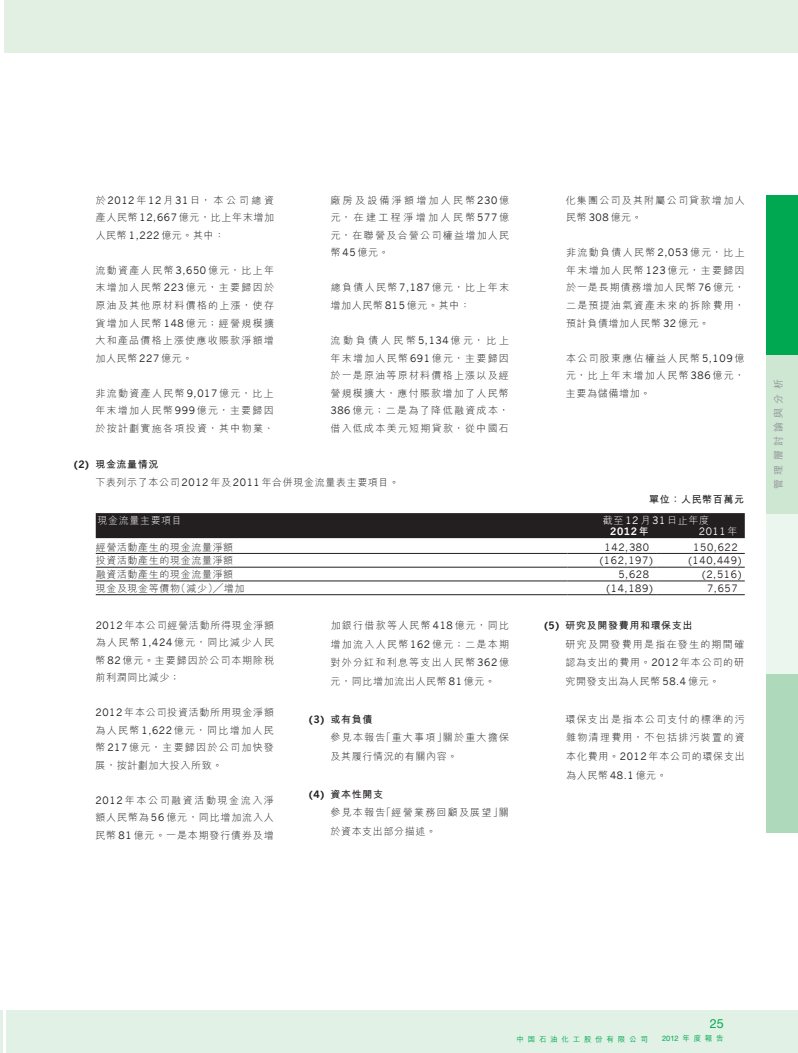
<style>
.page{position:relative;width:798px;height:1053px;background:#fff}
.page>*{position:absolute;margin:0;border:0;box-sizing:border-box;transform-origin:0 0}
.t1{font:12.5px "Helvetica Neue LT Std";color:#00a851}
.t2{font:300 10px/17.5px "M Hei HK";letter-spacing:.12em;color:#231f20;text-align:justify}
.t3{font:300 10px/17.5px "M Hei HK";letter-spacing:.06em;color:#231f20}
.t4{font:300 10px/18.8px "M Hei HK";letter-spacing:.075em;color:#231f20}
.t5{font:10px "News Gothic";letter-spacing:.06em;color:#231f20}
.t6{font:300 10px "M Hei HK";letter-spacing:.06em;color:#fff}
.t7{font:700 10px "M Hei HK";letter-spacing:.06em;color:#231f20}
.t8{font:500 10px "M Hei HK";letter-spacing:.415em;color:#939598}
.t9{font:700 10px "News Gothic";color:#fff}
.t10{font:10px "News Gothic";color:#fff}
.t11{font:500 7.5px "M Hei HK";letter-spacing:.5em;color:#00a851}
.t12{font:7.5px "Helvetica Neue LT Std";color:#00a851}
.s1{font-family:"News Gothic";font-weight:400}
.s2{font-family:"News Gothic";font-weight:700}
.s3{font-weight:700}
.s4{font-family:"M Hei HK"}
.s5{font-family:"M Hei HK";font-weight:300}
.s6{font-family:"M Hei HKS"}
.s7{font-family:"M Hei HK";font-weight:500}
</style>
<div class="page">
<div style="left:6px;top:1010px;width:791px;height:42px;background:#e1f1e5"></div>
<div style="left:765px;top:673px;width:32px;height:160px;background:#aedabb"></div>
<div style="left:765px;top:514px;width:32px;height:159px;background:#ebf6ee"></div>
<div style="left:765px;top:354px;width:32px;height:160px;background:#cee7d3"></div>
<div style="left:765px;top:195px;width:32px;height:159px;background:#00a851"></div>
<div style="left:4px;top:0;width:793px;height:53px;background:#e2f0e3"></div>
<hr style="left:0;top:1010px;width:3px;height:42px;background:#e1f1e5">
<div style="left:96px;top:513px;width:648px;height:25px;background:#231f20"></div>
<hr style="left:96px;top:553px;width:471px;height:1px;background:#231f20">
<hr style="left:567px;top:553px;width:89px;height:1px;background:#231f20">
<hr style="left:656px;top:553px;width:88px;height:1px;background:#231f20">
<hr style="left:96px;top:567px;width:471px;height:1px;background:#231f20">
<hr style="left:567px;top:567px;width:89px;height:1px;background:#231f20">
<hr style="left:656px;top:567px;width:88px;height:1px;background:#231f20">
<hr style="left:96px;top:580px;width:471px;height:1px;background:#231f20">
<hr style="left:567px;top:580px;width:89px;height:1px;background:#231f20">
<hr style="left:656px;top:580px;width:88px;height:1px;background:#231f20">
<hr style="left:96px;top:594px;width:471px;height:1px;background:#231f20">
<hr style="left:567px;top:594px;width:89px;height:1px;background:#231f20">
<hr style="left:656px;top:594px;width:88px;height:1px;background:#231f20">
<p class="t2" style="left:96px;top:191px;width:180px">於<span class="s1">2012</span>年<span class="s1">12</span>月<span class="s1">31</span>日，本公司總資產人民幣 <span class="s1">12,667</span> 億元，比上年末增加人民幣 <span class="s1">1,222</span> 億元。其中：</p>
<p class="t2" style="left:95px;top:261px;width:180px">流動資產人民幣<span class="s1">3,650</span>億元，比上年末增加人民幣<span class="s1">223</span>億元，主要歸因於原油及其他原材料價格的上漲，使存貨增加人民幣<span class="s1">148</span>億元；經營規模擴大和產品價格上漲使應收賬款淨額增加人民幣 <span class="s1">227</span> 億元。</p>
<p class="t2" style="left:95px;top:384px;width:180px">非流動資產人民幣<span class="s1">9,017</span>億元，比上年末增加人民幣<span class="s1">999</span>億元，主要歸因於按計劃實施各項投資，其中物業、</p>
<p class="t2" style="left:330px;top:191px;width:180px">廠房及設備淨額增加人民幣<span class="s1">230</span>億元，在建工程淨增加人民幣<span class="s1">577</span>億元，在聯營及合營公司權益增加人民幣 <span class="s1">45</span> 億元。</p>
<p class="t2" style="left:330px;top:279px;width:180px">總負債人民幣<span class="s1">7,187</span>億元，比上年末增加人民幣 <span class="s1">815</span> 億元。其中：</p>
<p class="t2" style="left:330px;top:331px;width:180px">流動負債人民幣<span class="s1">5,134</span>億元，比上年末增加人民幣<span class="s1">691</span>億元，主要歸因於一是原油等原材料價格上漲以及經營規模擴大，應付賬款增加了人民幣<span class="s1">386</span>億元；二是為了降低融資成本，借入低成本美元短期貸款，從中國石</p>
<p class="t3" style="left:95px;top:455px;width:305px;text-indent:-21px"><span class="s2">(2)</span> <span class="s3">現金流量情況<br></span>下表列示了本公司 <span class="s1">2012</span> 年及 <span class="s1">2011</span> 年合併現金流量表主要項目。</p>
<p class="t2" style="left:565px;top:191px;width:180px">化集團公司及其附屬公司貸款增加人民幣 <span class="s1">308</span> 億元。</p>
<p class="t2" style="left:566px;top:244px;width:180px">非流動負債人民幣<span class="s1">2,053</span>億元，比上年末增加人民幣<span class="s1">123</span>億元，主要歸因於一是長期債務增加人民幣<span class="s1">76</span>億元，二是預提油氣資產未來的拆除費用，預計負債增加人民幣 <span class="s1">32</span> 億元。</p>
<p class="t2" style="left:565px;top:349px;width:180px">本公司股東應佔權益人民幣<span class="s1">5,109</span>億元，比上年末增加人民幣<span class="s1">386</span>億元，主要為儲備增加。</p>
<p class="t7" style="left:649px;top:492px;width:96px">單位：人民幣百萬元</p>
<p class="t6" style="left:97px;top:515px;width:86px">現金流量主要項目</p>
<p class="t6" style="left:602px;top:515px;width:108px">截至 <span class="s1">12</span> 月 <span class="s1">31</span> 日止年度</p>
<p class="t9" style="left:610px;top:525px;width:40px">2012 <span class="s4">年</span></p>
<p class="t10" style="left:698px;top:525px;width:40px">2011 <span class="s5">年</span></p>
<p class="t3" style="left:96px;top:538px;width:139px">經營活動產生的現金流量淨額</p>
<p class="t5" style="left:604px;top:541px;width:46px">142,380</p>
<p class="t5" style="left:693px;top:541px;width:46px">150,622</p>
<p class="t3" style="left:96px;top:551px;width:139px">投資活動產生的現金流量淨額</p>
<p class="t5" style="left:599px;top:555px;width:54px">(162,197)</p>
<p class="t5" style="left:688px;top:555px;width:54px">(140,449)</p>
<p class="t3" style="left:96px;top:565px;width:139px">融資活動產生的現金流量淨額</p>
<p class="t5" style="left:618px;top:568px;width:32px">5,628</p>
<p class="t5" style="left:701px;top:568px;width:41px">(2,516)</p>
<p class="t3" style="left:96px;top:579px;width:150px">現金及現金等價物（減少）╱增加</p>
<p class="t5" style="left:606px;top:582px;width:48px">(14,189)</p>
<p class="t5" style="left:706px;top:582px;width:32px">7,657</p>
<p class="t2" style="left:95px;top:616px;width:180px"><span class="s1">2012</span> 年本公司經營活動所得現金淨額為人民幣<span class="s1">1,424</span>億元，同比減少人民幣<span class="s1">82</span>億元。主要歸因於公司本期除稅前利潤同比減少；</p>
<p class="t2" style="left:95px;top:703px;width:180px"><span class="s1">2012</span> 年本公司投資活動所用現金淨額為人民幣<span class="s1">1,622</span>億元，同比增加人民幣<span class="s1">217</span>億元，主要歸因於公司加快發展，按計劃加大投入所致。</p>
<p class="t2" style="left:95px;top:791px;width:180px"><span class="s1">2012</span>年本公司融資活動現金流入淨額人民幣為 <span class="s1">56</span> 億元，同比增加流入人民幣 <span class="s1">81</span> 億元。一是本期發行債券及增</p>
<p class="t2" style="left:330px;top:615px;width:180px;line-height:18.8px">加銀行借款等人民幣<span class="s1">418</span>億元，同比增加流入人民幣<span class="s1">162</span>億元；二是本期對外分紅和利息等支出人民幣<span class="s1">362</span>億元，同比增加流出人民幣 <span class="s1">81</span> 億元。</p>
<p class="t2" style="left:330px;top:709px;width:180px;line-height:18.8px;text-align:left;text-indent:-21px"><span class="s2">(3)</span> <span class="s3">或有負債<br></span>參見本報告「重大事項」關於重大擔保及其履行情況的有關內容。</p>
<p class="t2" style="left:330px;top:784px;width:180px;line-height:18.8px;text-align:left;text-indent:-21px"><span class="s2">(4)</span> <span class="s3">資本性開支<br></span>參見本報告「經營業務回顧及展望」關於資本支出部分描述。</p>
<p class="t4" style="left:565px;top:615px;width:180px;text-indent:-21px"><span class="s2">(5)</span> <span class="s3">研究及開發費用和環保支出<br></span>研究及開發費用是指在發生的期間確認為支出的費用。<span class="s1">2012</span> 年本公司的研究開發支出為人民幣 <span class="s1">58.4</span> 億元。</p>
<p class="t2" style="left:565px;top:709px;width:181px;line-height:18.8px">環保支出是指本公司支付的標準的污雜物清理費用，不包括排污裝置的資本化費用。<span class="s1">2012</span> 年本公司的環保支出為人民幣 <span class="s1">48.1</span> 億元。</p>
<p class="t8" style="left:770px;top:488px;width:111px;rotate:-90deg">管理層討論與分析</p>
<p class="t1" style="left:709px;top:1015px;width:15px">25</p>
<p class="t11" style="left:516px;top:1033px;width:133px">中<span class="s6">國</span>石油化工股份有限公司</p>
<p class="t12" style="left:661px;top:1033px;width:63px">2012<span class="s7">年度報告</span></p>
</div>
